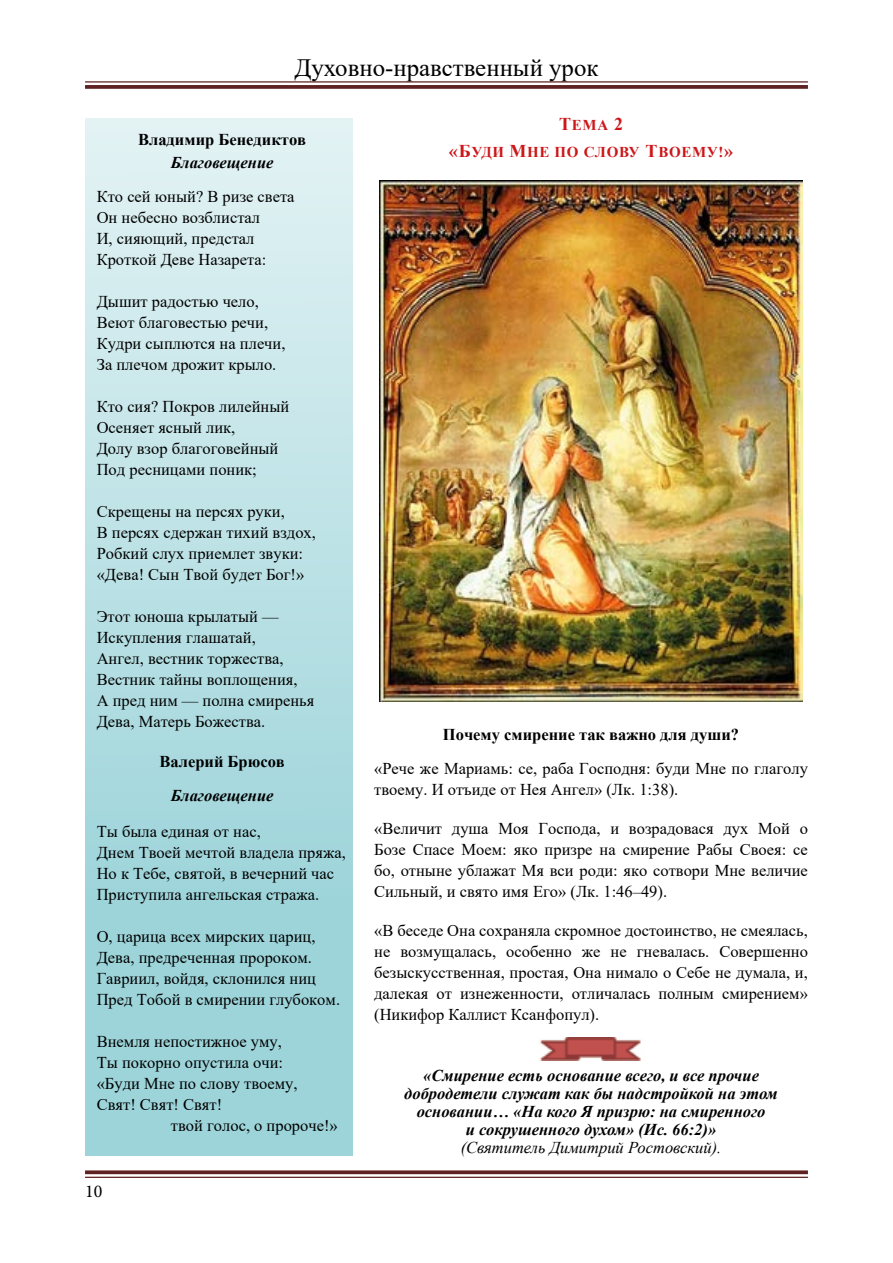
<style>
.page{position:relative;width:893px;height:1263px;background:#fff}
.page>*{position:absolute;margin:0;border:0;box-sizing:border-box;transform-origin:0 0}
.t1{font:24.9px "Times New Roman";color:#000}
.t2{font:18px "Minion Pro";color:#000}
.t3{font:16.5px/21px "Times New Roman";color:#000}
.t4{font:italic 700 16.5px/18px "Times New Roman";color:#000;text-align:center}
.t5{font:700 16.5px "Times New Roman";color:#000}
.t6{font:italic 16.5px "Times New Roman";color:#000}
.t7{font:700 15px/27px "Times New Roman";letter-spacing:.045em;color:#cd171a;text-align:center}
.s1{font-size:18px}
</style>
<div class="page">
<hr style="left:85px;top:81px;width:723px;height:2px;background:#5e2222">
<svg style="left:85px;top:85px;width:723px;height:4px;background:#672f2f"></svg>
<svg style="left:85px;top:1170px;width:723px;height:4px;background:#6f3a3a"></svg>
<hr style="left:85px;top:1177px;width:723px;height:1px;background:#5e2222">
<div style="left:85px;top:118px;width:268px;height:1037px;background:linear-gradient(to bottom,#e0f1f3,#8fced5)"></div>
<img style="left:380px;top:181px;width:422px;height:521px">
<img style="left:540px;top:1038px;width:101px;height:22px">
<h1 class="t1" style="left:294px;top:50px;width:306px">Духовно-нравственный урок</h1>
<p class="t5" style="left:138px;top:127px;width:170px">Владимир Бенедиктов</p>
<p class="t4" style="left:171px;top:153px;width:104px">Благовещение</p>
<p class="t3" style="left:97px;top:185px;width:199px">Кто сей юный? В ризе света<br>Он небесно возблистал<br>И, сияющий, предстал<br>Кроткой Деве Назарета:</p>
<p class="t3" style="left:97px;top:290px;width:190px">Дышит радостью чело,<br>Веют благовестью речи,<br>Кудри сыплются на плечи,<br>За плечом дрожит крыло.</p>
<p class="t3" style="left:97px;top:395px;width:194px">Кто сия? Покров лилейный<br>Осеняет ясный лик,<br>Долу взор благоговейный<br>Под ресницами поник;</p>
<p class="t3" style="left:97px;top:500px;width:221px">Скрещены на персях руки,<br>В персях сдержан тихий вздох,<br>Робкий слух приемлет звуки: «Дева! Сын Твой будет Бог!»</p>
<p class="t3" style="left:97px;top:605px;width:219px">Этот юноша крылатый —<br>Искупления глашатай,<br>Ангел, вестник торжества,<br>Вестник тайны воплощения,<br>А пред ним — полна смиренья<br>Дева, Матерь Божества.</p>
<p class="t5" style="left:159px;top:749px;width:127px">Валерий Брюсов</p>
<p class="t4" style="left:171px;top:786px;width:104px">Благовещение</p>
<p class="t3" style="left:97px;top:820px;width:251px">Ты была единая от нас,<br>Днем Твоей мечтой владела пряжа,<br>Но к Тебе, святой, в вечерний час<br>Приступила ангельская стража.</p>
<p class="t3" style="left:97px;top:925px;width:245px">О, царица всех мирских цариц,<br>Дева, предреченная пророком.<br>Гавриил, войдя, склонился ниц<br>Пред Тобой в смирении глубоком.</p>
<p class="t3" style="left:97px;top:1030px;width:187px">Внемля непостижное уму,</p>
<p class="t3" style="left:97px;top:1051px;width:188px">Ты покорно опустила очи:</p>
<p class="t3" style="left:97px;top:1072px;width:202px">«Буди Мне по слову твоему,</p>
<p class="t3" style="left:97px;top:1093px;width:127px">Свят! Свят! Свят!</p>
<p class="t3" style="left:171px;top:1114px;width:168px">твой голос, о пророче!»</p>
<p class="t2" style="left:85px;top:1179px;width:19px">10</p>
<p class="t7" style="left:449px;top:111px;width:286px"><span class="s1">Т</span>ЕМА <span class="s1">2<br>«Б</span>УДИ <span class="s1">М</span>НЕ ПО СЛОВУ <span class="s1">Т</span>ВОЕМУ!<span class="s1">»</span></p>
<p class="t5" style="left:443px;top:723px;width:298px">Почему смирение так важно для души?</p>
<p class="t3" style="left:374px;top:758px;width:435px">«Рече же Мариамь: се, раба Господня: буди Мне по глаголу твоему. И отъиде от Нея Ангел» (Лк. 1:38).</p>
<p class="t3" style="left:374px;top:818px;width:435px;text-align:justify">«Величит душа Моя Господа, и возрадовася дух Мой о Бозе Спасе Моем: яко призре на смирение Рабы Своея: се бо, отныне ублажат Мя вси роди: яко сотвори Мне величие Сильный, и свято имя Его» (Лк. 1:46–49).</p>
<p class="t3" style="left:374px;top:920px;width:435px;text-align:justify">«В беседе Она сохраняла скромное достоинство, не смеялась, не возмущалась, особенно же не гневалась. Совершенно безыскусственная, простая, Она нимало о Себе не думала, и, далекая от изнеженности, отличалась полным смирением» (Никифор Каллист Ксанфопул).</p>
<p class="t4" style="left:404px;top:1066px;width:375px">«Смирение есть основание всего, и все прочие добродетели служат как бы надстройкой на этом основании… «На кого Я призрю: на смиренного<br>и сокрушенного духом» (Ис. 66:2)»</p>
<p class="t6" style="left:461px;top:1136px;width:262px">(Святитель Димитрий Ростовский).</p>
</div>
